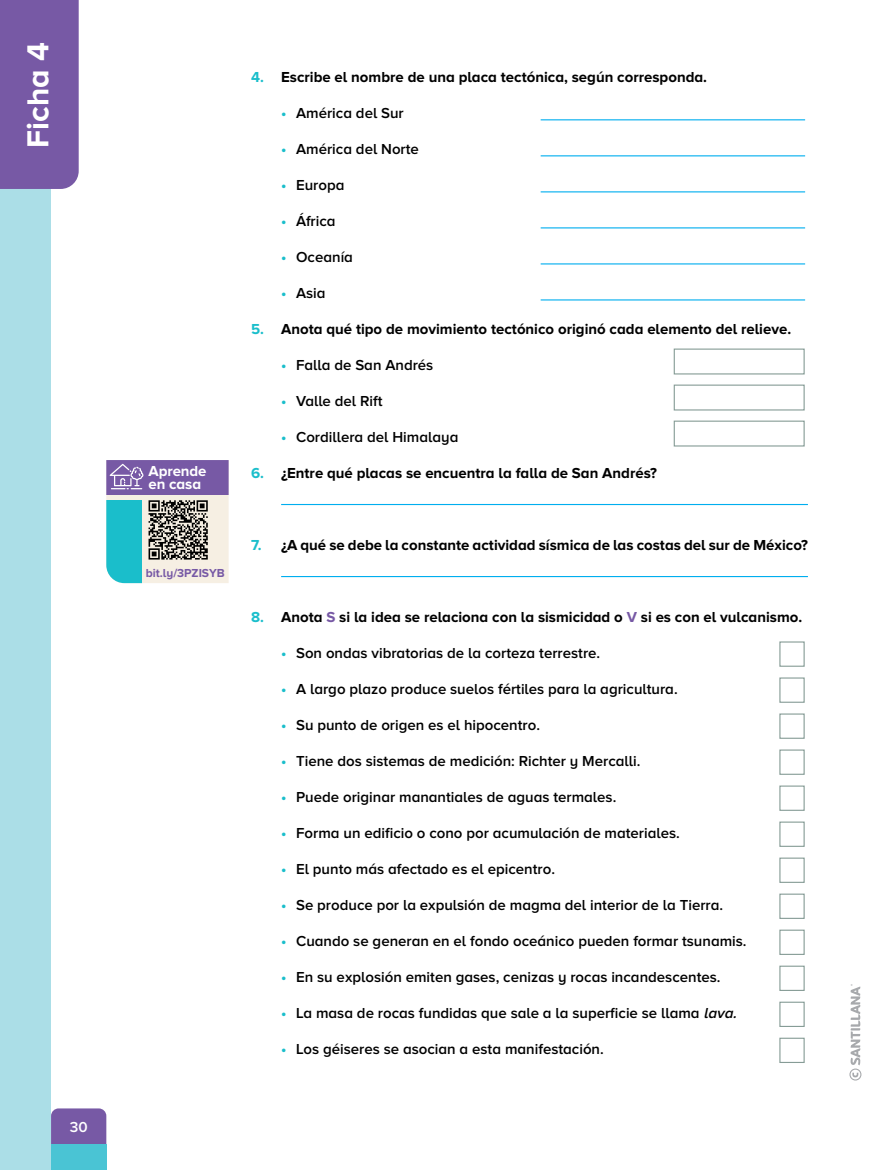
<style>
.page{position:relative;width:893px;height:1170px;background:#fff}
.page>*{position:absolute;margin:0;border:0;box-sizing:border-box;transform-origin:0 0}
.t1{font:700 31.5px "Proxima Nova A";color:#fff}
.t2{font:600 15px "Proxima Nova A";color:#000}
.t3{font:700 15px "Proxima Nova A";color:#000}
.t4{font:700 15px/13.5px "Proxima Nova A";letter-spacing:-.005em;color:#fff}
.t5{font:600 15px "Proxima Nova A";color:#fff}
.t6{font:700 12px "Proxima Nova A";letter-spacing:-.005em;color:#7759a5}
.s1{color:#1abecb}
.s2{font-weight:700;color:#1abecb}
.s3{color:#7759a5}
.s4{font-style:italic}
</style>
<div class="page">
<div style="left:0;top:172px;width:51px;height:997px;background:#abdee7"></div>
<div style="left:0;top:0;width:79px;height:189px;background:#7759a5"></div>
<div style="left:51px;top:1108px;width:55px;height:36px;background:#7759a5"></div>
<div style="left:51px;top:1144px;width:55px;height:25px;background:#4ac4d4"></div>
<hr style="left:541px;top:119px;width:264px;height:1px;background:#00aeef">
<hr style="left:541px;top:155px;width:264px;height:1px;background:#00aeef">
<hr style="left:541px;top:191px;width:264px;height:1px;background:#00aeef">
<hr style="left:541px;top:227px;width:264px;height:1px;background:#00aeef">
<hr style="left:541px;top:263px;width:264px;height:1px;background:#00aeef">
<hr style="left:541px;top:299px;width:264px;height:1px;background:#00aeef">
<hr style="left:281px;top:504px;width:527px;height:1px;background:#00aeef">
<hr style="left:281px;top:576px;width:527px;height:1px;background:#00aeef">
<div style="left:674px;top:348px;width:131px;height:26px;background:#fff;border:1px solid #869c96"></div>
<div style="left:674px;top:384px;width:131px;height:26px;background:#fff;border:1px solid #869c96"></div>
<div style="left:674px;top:420px;width:131px;height:26px;background:#fff;border:1px solid #869c96"></div>
<div style="left:779px;top:641px;width:26px;height:25px;background:#fff;border:1px solid #869c96"></div>
<div style="left:779px;top:677px;width:26px;height:25px;background:#fff;border:1px solid #869c96"></div>
<div style="left:779px;top:713px;width:26px;height:25px;background:#fff;border:1px solid #869c96"></div>
<div style="left:779px;top:749px;width:26px;height:25px;background:#fff;border:1px solid #869c96"></div>
<div style="left:779px;top:785px;width:26px;height:25px;background:#fff;border:1px solid #869c96"></div>
<div style="left:779px;top:821px;width:26px;height:25px;background:#fff;border:1px solid #869c96"></div>
<div style="left:779px;top:857px;width:26px;height:25px;background:#fff;border:1px solid #869c96"></div>
<div style="left:779px;top:893px;width:26px;height:25px;background:#fff;border:1px solid #869c96"></div>
<div style="left:779px;top:929px;width:26px;height:25px;background:#fff;border:1px solid #869c96"></div>
<div style="left:779px;top:965px;width:26px;height:25px;background:#fff;border:1px solid #869c96"></div>
<div style="left:779px;top:1001px;width:26px;height:25px;background:#fff;border:1px solid #869c96"></div>
<div style="left:779px;top:1037px;width:26px;height:25px;background:#fff;border:1px solid #869c96"></div>
<svg style="left:106px;top:460px;width:123px;height:123px;background:#8fa3b4"></svg>
<svg style="left:849px;top:984px;width:12px;height:96px"></svg>
<h1 class="t1" style="left:20px;top:148px;width:107px;rotate:-90deg">Ficha 4</h1>
<p class="t5" style="left:70px;top:1118px;width:19px">30</p>
<p class="t4" style="left:149px;top:464px;width:60px">Aprende en casa</p>
<p class="t6" style="left:146px;top:566px;width:80px">bit.ly/3PZISYB</p>
<p class="t3" style="left:251px;top:68px;width:457px"><span class="s1">4.</span> Escribe el nombre de una placa tectónica, según corresponda.</p>
<p class="t2" style="left:281px;top:104px;width:124px"><span class="s2">•</span> América del Sur</p>
<p class="t2" style="left:281px;top:140px;width:139px"><span class="s2">•</span> América del Norte</p>
<p class="t2" style="left:281px;top:176px;width:65px"><span class="s2">•</span> Europa</p>
<p class="t2" style="left:281px;top:212px;width:56px"><span class="s2">•</span> África</p>
<p class="t2" style="left:281px;top:248px;width:73px"><span class="s2">•</span> Oceanía</p>
<p class="t2" style="left:281px;top:284px;width:46px"><span class="s2">•</span> Asia</p>
<p class="t3" style="left:251px;top:320px;width:542px"><span class="s1">5.</span> Anota qué tipo de movimiento tectónico originó cada elemento del relieve.</p>
<p class="t2" style="left:281px;top:356px;width:154px"><span class="s2">•</span> Falla de San Andrés</p>
<p class="t2" style="left:281px;top:392px;width:103px"><span class="s2">•</span> Valle del Rift</p>
<p class="t2" style="left:281px;top:428px;width:179px"><span class="s2">•</span> Cordillera del Himalaya</p>
<p class="t3" style="left:251px;top:464px;width:407px"><span class="s1">6.</span> ¿Entre qué placas se encuentra la falla de San Andrés?</p>
<p class="t3" style="left:251px;top:536px;width:558px"><span class="s1">7.</span> ¿A qué se debe la constante actividad sísmica de las costas del sur de México?</p>
<p class="t3" style="left:251px;top:608px;width:553px"><span class="s1">8.</span> Anota <span class="s3">S</span> si la idea se relaciona con la sismicidad o <span class="s3">V</span> si es con el vulcanismo.</p>
<p class="t2" style="left:281px;top:644px;width:321px"><span class="s2">•</span> Son ondas vibratorias de la corteza terrestre.</p>
<p class="t2" style="left:281px;top:680px;width:398px"><span class="s2">•</span> A largo plazo produce suelos fértiles para la agricultura.</p>
<p class="t2" style="left:281px;top:716px;width:260px"><span class="s2">•</span> Su punto de origen es el hipocentro.</p>
<p class="t2" style="left:281px;top:752px;width:361px"><span class="s2">•</span> Tiene dos sistemas de medición: Richter y Mercalli.</p>
<p class="t2" style="left:281px;top:788px;width:337px"><span class="s2">•</span> Puede originar manantiales de aguas termales.</p>
<p class="t2" style="left:281px;top:824px;width:400px"><span class="s2">•</span> Forma un edificio o cono por acumulación de materiales.</p>
<p class="t2" style="left:281px;top:860px;width:275px"><span class="s2">•</span> El punto más afectado es el epicentro.</p>
<p class="t2" style="left:281px;top:896px;width:444px"><span class="s2">•</span> Se produce por la expulsión de magma del interior de la Tierra.</p>
<p class="t2" style="left:281px;top:932px;width:467px"><span class="s2">•</span> Cuando se generan en el fondo oceánico pueden formar tsunamis.</p>
<p class="t2" style="left:281px;top:968px;width:441px"><span class="s2">•</span> En su explosión emiten gases, cenizas y rocas incandescentes.</p>
<p class="t2" style="left:281px;top:1004px;width:460px"><span class="s2">•</span> La masa de rocas fundidas que sale a la superficie se llama <span class="s4">lava.</span></p>
<p class="t2" style="left:281px;top:1040px;width:324px"><span class="s2">•</span> Los géiseres se asocian a esta manifestación.</p>
</div>
